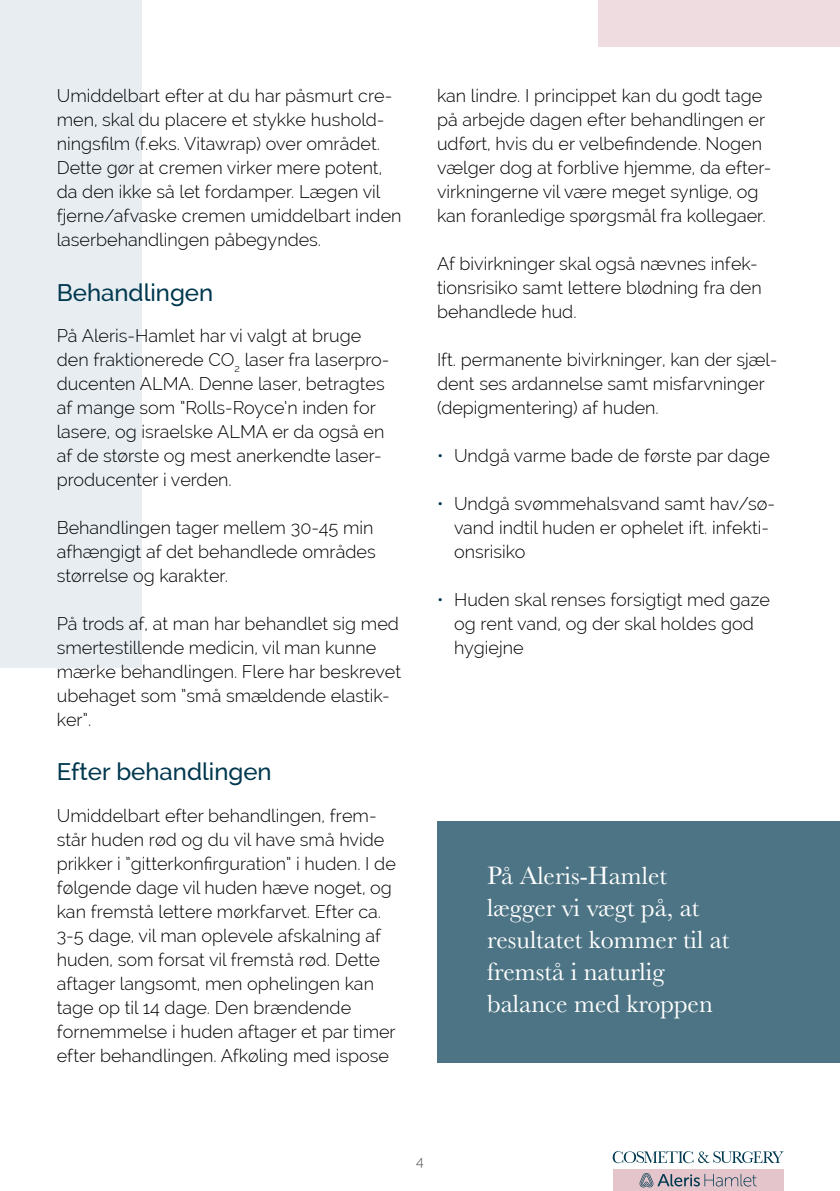
<style>
.page{position:relative;width:840px;height:1191px;background:#fff}
.page>*{position:absolute;margin:0;border:0;box-sizing:border-box;transform-origin:0 0}
.fremhævet_tekst_13pt{font:26px/32px "Baskerville";color:#fff}
.mellemrubrik_1_linje{font:500 24px "Raleway";color:#00384f}
.mellemrubrik_2_linje{font:500 24px "Raleway";color:#00384f}
.brødtekst{font:300 18px/24px "Raleway";color:#000}
.t1{font:300 14px "Raleway";color:#484847}
.s1{color:#00384f}
</style>
<div class="page">
<div style="left:0;top:0;width:142px;height:667px;background:#e7edf1"></div>
<div style="left:612px;top:1169px;width:170px;height:22px;background:#e3c5cb"></div>
<svg style="left:639px;top:1173px;width:117px;height:14px"></svg>
<svg style="left:612px;top:1151px;width:170px;height:12px"></svg>
<div style="left:597px;top:0;width:242px;height:46px;background:#efdce1"></div>
<div style="left:437px;top:821px;width:402px;height:241px;background:#4d7484"></div>
<p class="brødtekst" style="left:57px;top:84px;width:346px">Umiddelbart efter at du har påsmurt cre&shy;men, skal du placere et stykke hushold&shy;ningsfilm (f.eks. Vitawrap) over området.<br>Dette gør at cremen virker mere potent, da den ikke så let fordamper. Lægen vil fjerne/afvaske cremen umiddelbart inden laserbehandlingen påbegyndes.</p>
<p class="mellemrubrik_2_linje" style="left:57px;top:278px;width:158px">Behandlingen</p>
<p class="brødtekst" style="left:57px;top:324px;width:334px">På Aleris-Hamlet har vi valgt at bruge den fraktionerede CO<sub>2</sub> laser fra laserpro&shy;ducenten ALMA. Denne laser, betragtes af mange som ”Rolls-Royce’n inden for lasere, og israelske ALMA er da også en af de største og mest anerkendte laser&shy;producenter i verden.</p>
<p class="brødtekst" style="left:57px;top:516px;width:320px">Behandlingen tager mellem 30-45 min afhængigt af det behandlede områdes størrelse og karakter.</p>
<p class="brødtekst" style="left:57px;top:612px;width:345px">På trods af, at man har behandlet sig med smertestillende medicin, vil man kunne mærke behandlingen. Flere har beskrevet ubehaget som ”små smældende elastik&shy;ker”.</p>
<p class="mellemrubrik_1_linje" style="left:57px;top:758px;width:216px">Efter behandlingen</p>
<p class="brødtekst" style="left:57px;top:804px;width:336px">Umiddelbart efter behandlingen, frem&shy;står huden rød og du vil have små hvide prikker i ”gitterkonfirguration” i huden. I de følgende dage vil huden hæve noget, og kan fremstå lettere mørkfarvet. Efter ca.<br>3-5 dage, vil man oplevele afskalning af huden, som forsat vil fremstå rød. Dette aftager langsomt, men ophelingen kan tage op til 14 dage. Den brændende fornemmelse i huden aftager et par timer efter behandlingen. Afkøling med ispose</p>
<p class="brødtekst" style="left:437px;top:84px;width:335px">kan lindre. I princippet kan du godt tage på arbejde dagen efter behandlingen er udført, hvis du er velbefindende. Nogen vælger dog at forblive hjemme, da efter&shy;virkningerne vil være meget synlige, og kan foranledige spørgsmål fra kollegaer.</p>
<p class="brødtekst" style="left:437px;top:252px;width:326px">Af bivirkninger skal også nævnes infek&shy;tionsrisiko samt lettere blødning fra den behandlede hud.</p>
<p class="brødtekst" style="left:437px;top:348px;width:341px">Ift. permanente bivirkninger, kan der sjæl&shy;dent ses ardannelse samt misfarvninger</p>
<p class="brødtekst" style="left:437px;top:396px;width:223px">(depigmentering) af huden.</p>
<p class="brødtekst" style="left:437px;top:444px;width:334px"><span class="s1">•</span> Undgå varme bade de første par dage</p>
<p class="brødtekst" style="left:454px;top:492px;width:322px;text-indent:-17px"><span class="s1">•</span> Undgå svømmehalsvand samt hav/sø&shy;vand indtil huden er ophelet ift. infekti&shy;onsrisiko</p>
<p class="brødtekst" style="left:454px;top:588px;width:317px;text-indent:-17px"><span class="s1">•</span> Huden skal renses forsigtigt med gaze og rent vand, og der skal holdes god hygiejne</p>
<p class="fremhævet_tekst_13pt" style="left:487px;top:860px;width:243px">På Aleris-Hamlet lægger vi vægt på, at resultatet kommer til at fremstå i naturlig balance med kroppen</p>
<p class="t1" style="left:416px;top:1153px;width:9px">4</p>
</div>
